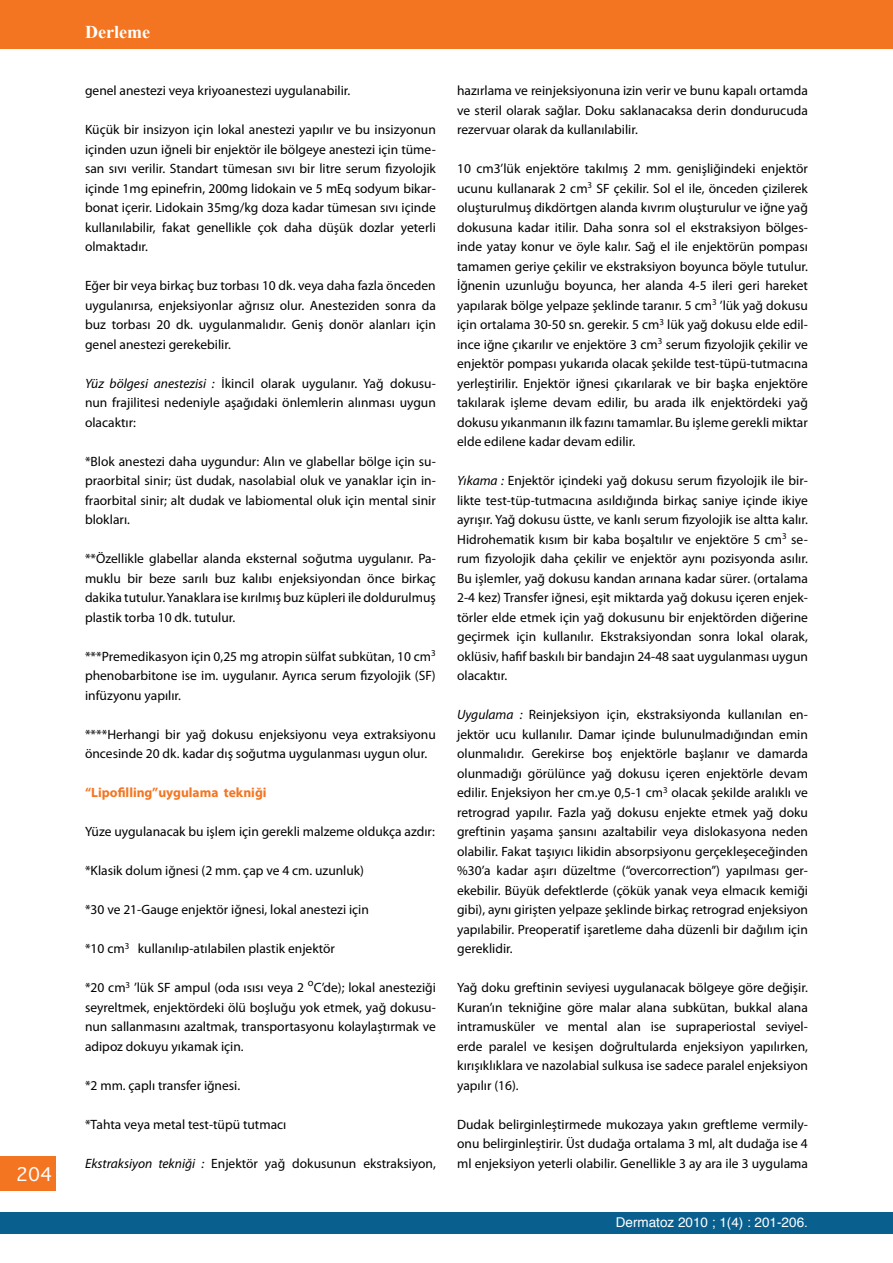
<style>
.page{position:relative;width:893px;height:1263px;background:#fff}
.page>*{position:absolute;margin:0;border:0;box-sizing:border-box;transform-origin:0 0}
.t1{font:700 18px "Times New Roman";color:#fff}
.t2{font:18px "Geneva";color:#fff}
.t3{font:13.5px/19.5px "Myriad Pro";color:#000;text-align:justify}
.t4{font:700 13.5px "Myriad Pro";color:#f47521}
.t5{font:13.5px "Helvetica";color:#fff}
.s1{font-style:italic}
</style>
<div class="page">
<div style="left:0;top:1157px;width:55px;height:34px;background:#f47521"></div>
<div style="left:0;top:0;width:893px;height:49px;background:#f47521"></div>
<div style="left:0;top:1212px;width:893px;height:21px;background:#09608f"></div>
<h1 class="t2" style="left:16px;top:1159px;width:38px">204</h1>
<h1 class="t1" style="left:85px;top:20px;width:66px">Derleme</h1>
<p class="t3" style="left:85px;top:81px;width:267px">genel anestezi veya kriyoanestezi uygulanabilir.</p>
<p class="t3" style="left:85px;top:120px;width:352px">Küçük bir insizyon için lokal anestezi yapılır ve bu insizyonun içinden uzun iğneli bir enjektör ile bölgeye anestezi için tüme&shy;san sıvı verilir. Standart tümesan sıvı bir litre serum fizyolojik içinde 1mg epinefrin, 200mg lidokain ve 5 mEq sodyum bikar&shy;bonat içerir. Lidokain 35mg/kg doza kadar tümesan sıvı içinde kullanılabilir, fakat genellikle çok daha düşük dozlar yeterli olmaktadır.</p>
<p class="t3" style="left:85px;top:276px;width:352px">Eğer bir veya birkaç buz torbası 10 dk. veya daha fazla önceden uygulanırsa, enjeksiyonlar ağrısız olur. Anesteziden sonra da buz torbası 20 dk. uygulanmalıdır. Geniş donör alanları için genel anestezi gerekebilir.</p>
<p class="t3" style="left:85px;top:373px;width:352px"><span class="s1">Yüz bölgesi anestezisi :</span> İkincil olarak uygulanır. Yağ dokusu&shy;nun frajilitesi nedeniyle aşağıdaki önlemlerin alınması uygun olacaktır:</p>
<p class="t3" style="left:85px;top:451px;width:352px">*Blok anestezi daha uygundur: Alın ve glabellar bölge için su&shy;praorbital sinir; üst dudak, nasolabial oluk ve yanaklar için in&shy;fraorbital sinir; alt dudak ve labiomental oluk için mental sinir blokları.</p>
<p class="t3" style="left:85px;top:549px;width:352px">**Özellikle glabellar alanda eksternal soğutma uygulanır. Pa&shy;muklu bir beze sarılı buz kalıbı enjeksiyondan önce birkaç dakika tutulur. Yanaklara ise kırılmış buz küpleri ile doldurulmuş plastik torba 10 dk. tutulur.</p>
<p class="t3" style="left:85px;top:646px;width:352px">***Premedikasyon için 0,25 mg atropin sülfat subkütan, 10 cm<sup>3 </sup>phenobarbitone ise im. uygulanır. Ayrıca serum fizyolojik (SF) infüzyonu yapılır.</p>
<p class="t3" style="left:85px;top:724px;width:352px">****Herhangi bir yağ dokusu enjeksiyonu veya extraksiyonu öncesinde 20 dk. kadar dış soğutma uygulanması uygun olur.</p>
<p class="t4" style="left:85px;top:784px;width:183px">“Lipofilling”uygulama tekniği</p>
<p class="t3" style="left:85px;top:822px;width:351px">Yüze uygulanacak bu işlem için gerekli malzeme oldukça azdır:</p>
<p class="t3" style="left:85px;top:861px;width:281px">*Klasik dolum iğnesi (2 mm. çap ve 4 cm. uzunluk)</p>
<p class="t3" style="left:85px;top:900px;width:285px">*30 ve 21-Gauge enjektör iğnesi, lokal anestezi için</p>
<p class="t3" style="left:85px;top:939px;width:251px">*10 cm<sup>3</sup> kullanılıp-atılabilen plastik enjektör</p>
<p class="t3" style="left:85px;top:978px;width:352px">*20 cm<sup>3</sup> ’lük SF ampul (oda ısısı veya 2 <sup>o</sup>C’de); lokal anesteziği seyreltmek, enjektördeki ölü boşluğu yok etmek, yağ dokusu&shy;nun sallanmasını azaltmak, transportasyonu kolaylaştırmak ve adipoz dokuyu yıkamak için.</p>
<p class="t3" style="left:85px;top:1075px;width:157px">*2 mm. çaplı transfer iğnesi.</p>
<p class="t3" style="left:85px;top:1114px;width:203px">*Tahta veya metal test-tüpü tutmacı</p>
<p class="t3" style="left:85px;top:1153px;width:352px"><span class="s1">Ekstraksiyon tekniği :</span> Enjektör yağ dokusunun ekstraksiyon,</p>
<p class="t3" style="left:457px;top:81px;width:352px">hazırlama ve reinjeksiyonuna izin verir ve bunu kapalı ortamda ve steril olarak sağlar. Doku saklanacaksa derin dondurucuda rezervuar olarak da kullanılabilir.</p>
<p class="t3" style="left:457px;top:159px;width:352px">10 cm3’lük enjektöre takılmış 2 mm. genişliğindeki enjektör ucunu kullanarak 2 cm<sup>3</sup> SF çekilir. Sol el ile, önceden çizilerek oluşturulmuş dikdörtgen alanda kıvrım oluşturulur ve iğne yağ dokusuna kadar itilir. Daha sonra sol el ekstraksiyon bölges&shy;inde yatay konur ve öyle kalır. Sağ el ile enjektörün pompası tamamen geriye çekilir ve ekstraksiyon boyunca böyle tutulur.<br>İğnenin uzunluğu boyunca, her alanda 4-5 ileri geri hareket yapılarak bölge yelpaze şeklinde taranır. 5 cm<sup>3</sup> ’lük yağ dokusu için ortalama 30-50 sn. gerekir. 5 cm<sup>3</sup> lük yağ dokusu elde edil&shy;ince iğne çıkarılır ve enjektöre 3 cm<sup>3</sup> serum fizyolojik çekilir ve enjektör pompası yukarıda olacak şekilde test-tüpü-tutmacına yerleştirilir. Enjektör iğnesi çıkarılarak ve bir başka enjektöre takılarak işleme devam edilir, bu arada ilk enjektördeki yağ dokusu yıkanmanın ilk fazını tamamlar. Bu işleme gerekli miktar elde edilene kadar devam edilir.</p>
<p class="t3" style="left:457px;top:471px;width:352px"><span class="s1">Yıkama :</span> Enjektör içindeki yağ dokusu serum fizyolojik ile bir&shy;likte test-tüp-tutmacına asıldığında birkaç saniye içinde ikiye ayrışır. Yağ dokusu üstte, ve kanlı serum fizyolojik ise altta kalır.<br>Hidrohematik kısım bir kaba boşaltılır ve enjektöre 5 cm<sup>3</sup> se&shy;rum fizyolojik daha çekilir ve enjektör aynı pozisyonda asılır.<br>Bu işlemler, yağ dokusu kandan arınana kadar sürer. (ortalama 2-4 kez) Transfer iğnesi, eşit miktarda yağ dokusu içeren enjek&shy;törler elde etmek için yağ dokusunu bir enjektörden diğerine geçirmek için kullanılır. Ekstraksiyondan sonra lokal olarak, oklüsiv, hafif baskılı bir bandajın 24-48 saat uygulanması uygun olacaktır.</p>
<p class="t3" style="left:457px;top:705px;width:352px"><span class="s1">Uygulama :</span> Reinjeksiyon için, ekstraksiyonda kullanılan en&shy;jektör ucu kullanılır. Damar içinde bulunulmadığından emin olunmalıdır. Gerekirse boş enjektörle başlanır ve damarda olunmadığı görülünce yağ dokusu içeren enjektörle devam edilir. Enjeksiyon her cm.ye 0,5-1 cm<sup>3</sup> olacak şekilde aralıklı ve retrograd yapılır. Fazla yağ dokusu enjekte etmek yağ doku greftinin yaşama şansını azaltabilir veya dislokasyona neden olabilir. Fakat taşıyıcı likidin absorpsiyonu gerçekleşeceğinden %30’a kadar aşırı düzeltme (“overcorrection”) yapılması ger&shy;ekebilir. Büyük defektlerde (çökük yanak veya elmacık kemiği gibi), aynı girişten yelpaze şeklinde birkaç retrograd enjeksiyon yapılabilir. Preoperatif işaretleme daha düzenli bir dağılım için gereklidir.</p>
<p class="t3" style="left:457px;top:978px;width:352px">Yağ doku greftinin seviyesi uygulanacak bölgeye göre değişir.<br>Kuran’ın tekniğine göre malar alana subkütan, bukkal alana intramusküler ve mental alan ise supraperiostal seviyel&shy;erde paralel ve kesişen doğrultularda enjeksiyon yapılırken, kırışıklıklara ve nazolabial sulkusa ise sadece paralel enjeksiyon yapılır (16).</p>
<p class="t3" style="left:457px;top:1114px;width:352px">Dudak belirginleştirmede mukozaya yakın greftleme vermily&shy;onu belirginleştirir. Üst dudağa ortalama 3 ml, alt dudağa ise 4 ml enjeksiyon yeterli olabilir. Genellikle 3 ay ara ile 3 uygulama</p>
<p class="t5" style="left:616px;top:1211px;width:194px">Dermatoz 2010 ; 1(4) : 201-206.</p>
</div>
